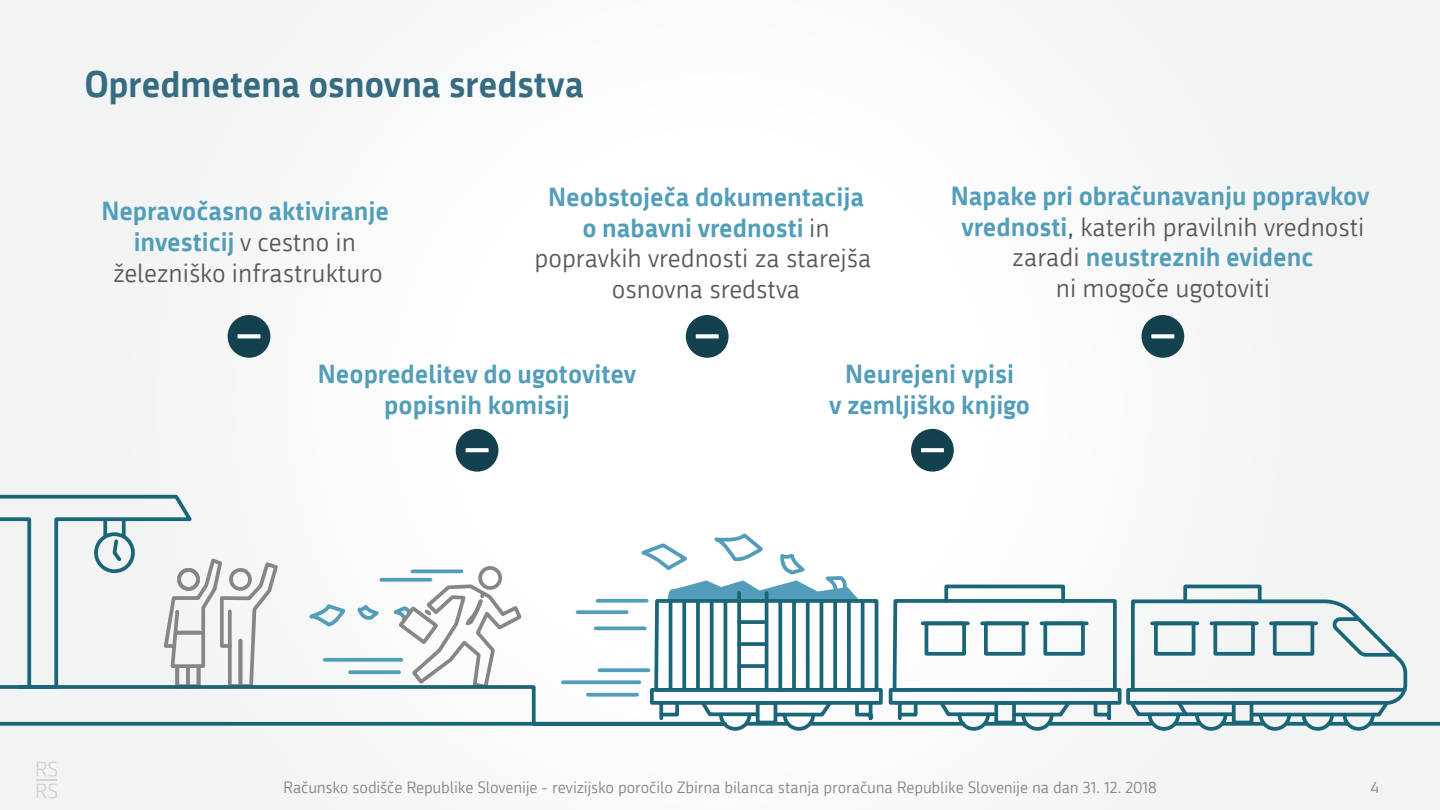
<style>
.page{position:relative;width:1440px;height:810px;background:#f8f8f8}
.page>*{position:absolute;margin:0;border:0;box-sizing:border-box;transform-origin:0 0}
.t1{font:700 36px "Republika";letter-spacing:-.015em;color:#366c82}
.t2{font:700 25.5px/30.6px "Republika";color:#519dba;text-align:center}
.t3{font:25.5px/30.6px "Republika";color:#58595b;text-align:center}
.t4{font:15.98px "Republika";letter-spacing:-.01em;color:#868686}
.s1{font-weight:400;color:#58595b}
.s2{font-weight:700;color:#519dba}
.s3{font-weight:400;color:#1c495a}
</style>
<div class="page">
<svg style="left:37px;top:761px;width:20px;height:16px"></svg>
<hr style="left:37px;top:779px;width:20px;height:2px;background:#868686">
<svg style="left:37px;top:783px;width:20px;height:16px"></svg>
<div style="left:1142px;top:315px;width:42px;height:43px;background:#13414d;border-radius:50%"></div>
<hr style="left:1152px;top:335px;width:22px;height:3px;background:#fff">
<div style="left:911px;top:429px;width:43px;height:43px;background:#13414d;border-radius:50%"></div>
<svg style="left:921px;top:448px;width:23px;height:4px"></svg>
<div style="left:228px;top:315px;width:42px;height:43px;background:#13414d;border-radius:50%"></div>
<hr style="left:238px;top:335px;width:22px;height:3px;background:#fff">
<div style="left:456px;top:429px;width:42px;height:43px;background:#13414d;border-radius:50%"></div>
<svg style="left:466px;top:448px;width:22px;height:4px"></svg>
<div style="left:686px;top:315px;width:43px;height:43px;background:#13414d;border-radius:50%"></div>
<hr style="left:696px;top:335px;width:22px;height:3px;background:#fff">
<div style="left:1183px;top:585px;width:79px;height:18px;border:4px solid #1a6577"></div>
<div style="left:944px;top:585px;width:121px;height:18px;border:4px solid #1a6577"></div>
<svg style="left:887px;top:597px;width:522px;height:134px"></svg>
<div style="left:925px;top:621px;width:41px;height:35px;border:4px solid #1a6577"></div>
<svg style="left:923px;top:621px;width:45px;height:4px"></svg>
<div style="left:984px;top:621px;width:41px;height:35px;border:4px solid #1a6577"></div>
<svg style="left:982px;top:621px;width:45px;height:4px"></svg>
<div style="left:1043px;top:621px;width:42px;height:35px;border:4px solid #1a6577"></div>
<svg style="left:1042px;top:621px;width:45px;height:4px"></svg>
<div style="left:1154px;top:621px;width:41px;height:35px;border:4px solid #1a6577"></div>
<svg style="left:1152px;top:621px;width:45px;height:4px"></svg>
<div style="left:1213px;top:621px;width:42px;height:35px;border:4px solid #1a6577"></div>
<svg style="left:1212px;top:621px;width:45px;height:4px"></svg>
<div style="left:1273px;top:621px;width:41px;height:35px;border:4px solid #1a6577"></div>
<svg style="left:1271px;top:621px;width:45px;height:4px"></svg>
<svg style="left:880px;top:722px;width:83px;height:4px"></svg>
<svg style="left:1175px;top:722px;width:24px;height:4px"></svg>
<svg style="left:1222px;top:722px;width:42px;height:4px"></svg>
<svg style="left:986px;top:722px;width:40px;height:4px"></svg>
<svg style="left:1049px;top:722px;width:102px;height:4px"></svg>
<svg style="left:1286px;top:722px;width:20px;height:4px"></svg>
<svg style="left:1329px;top:722px;width:17px;height:4px"></svg>
<svg style="left:1370px;top:722px;width:70px;height:4px"></svg>
<svg style="left:0;top:494px;width:880px;height:237px"></svg>
<h1 class="t1" style="left:84px;top:57px;width:501px">Opredmetena osnovna sredstva</h1>
<p class="t2" style="left:101px;top:195px;width:289px">Nepravočasno aktiviranje investicij <span class="s1">v cestno in železniško infrastrukturo</span></p>
<p class="t3" style="left:535px;top:181px;width:338px"><span class="s2">Neobstoječa dokumentacija<br>o nabavni vrednosti</span> in popravkih vrednosti za starejša osnovna sredstva</p>
<p class="t2" style="left:951px;top:180px;width:420px">Napake pri obračunavanju popravkov vrednosti<span class="s3">,</span> <span class="s1">katerih pravilnih vrednosti zaradi</span> neustreznih evidenc<br><span class="s1">ni mogoče ugotoviti</span></p>
<p class="t2" style="left:318px;top:358px;width:320px">Neopredelitev do ugotovitev popisnih komisij</p>
<p class="t2" style="left:829px;top:358px;width:203px">Neurejeni vpisi<br>v zemljiško knjigo</p>
<p class="t4" style="left:283px;top:777px;width:875px">Računsko sodišče Republike Slovenije - revizijsko poročilo Zbirna bilanca stanja proračuna Republike Slovenije na dan 31. 12. 2018</p>
<p class="t4" style="left:1371px;top:777px;width:9px">4</p>
</div>
